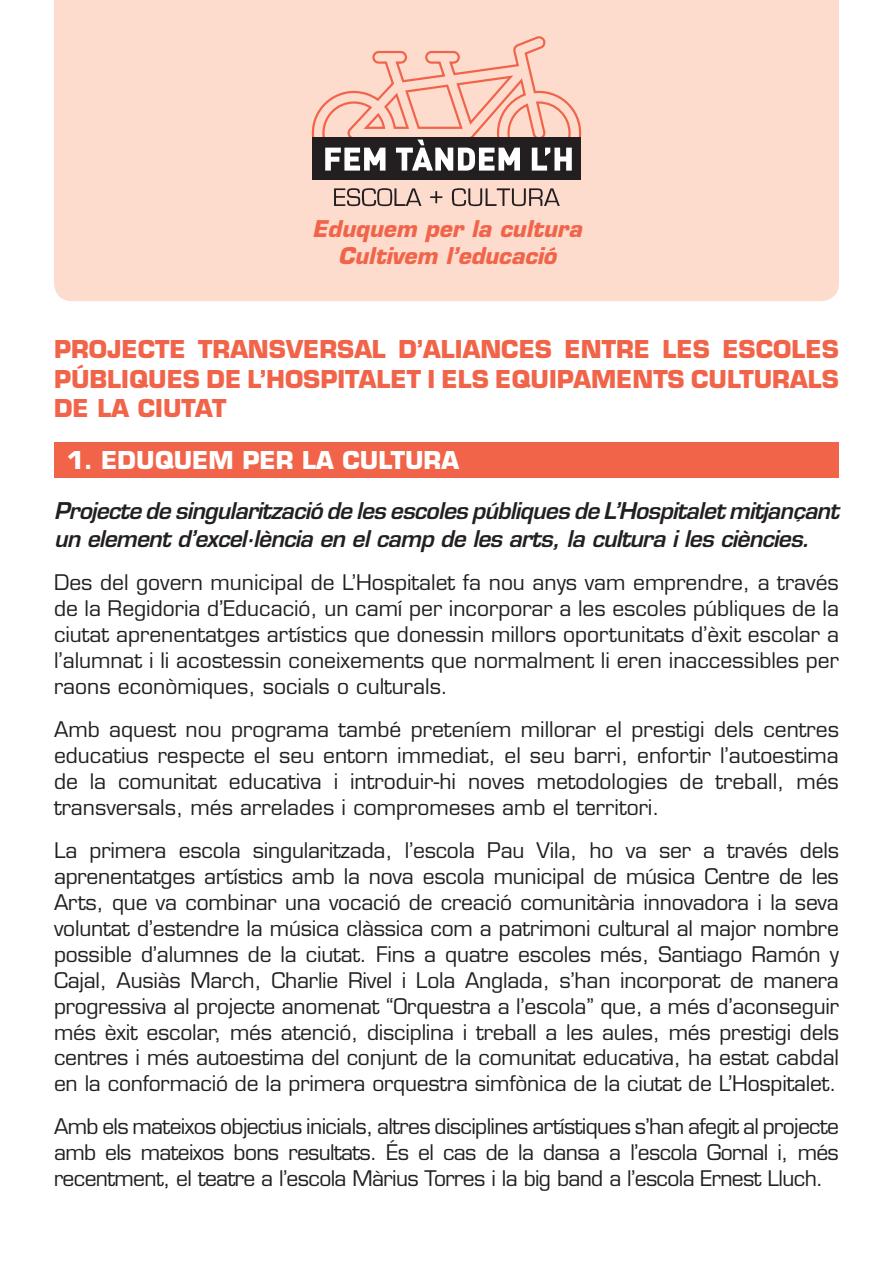
<style>
.page{position:relative;width:893px;height:1263px;background:#fff}
.page>*{position:absolute;margin:0;border:0;box-sizing:border-box;transform-origin:0 0}
.t1{font:700 24px/29.5px "Eurostile LT Std";color:#f16449;text-align:justify}
.t2{font:700 24px "Eurostile LT Std";color:#fff}
.t3{font:italic 600 22.5px/27.8px "Eurostile LT Std";letter-spacing:-.03em;color:#231f20}
.t4{font:italic 700 22.5px/27px "Eurostile LT Std";color:#f16449;text-align:center}
.t5{font:21px/26px "Eurostile LT Std";letter-spacing:-.005em;color:#231f20;text-align:justify}
</style>
<div class="page">
<div style="left:54px;top:442px;width:785px;height:36px;background:#f16449"></div>
<div style="left:54px;top:0;width:785px;height:301px;background:#fddcce"></div>
<div style="left:313px;top:137px;width:268px;height:43px;background:#231f20"></div>
<svg style="left:311px;top:35px;width:271px;height:141px"></svg>
<svg style="left:334px;top:188px;width:226px;height:18px;background:#c4aba0"></svg>
<p class="t4" style="left:312px;top:216px;width:271px">Eduquem per la cultura<br>Cultivem l’educació</p>
<p class="t1" style="left:54px;top:335px;width:786px">PROJECTE TRANSVERSAL D’ALIANCES ENTRE LES ESCOLES PÚBLIQUES DE L’HOSPITALET I ELS EQUIPAMENTS CULTURALS DE LA CIUTAT</p>
<p class="t2" style="left:67px;top:446px;width:394px">1. EDUQUEM PER LA CULTURA</p>
<p class="t3" style="left:54px;top:498px;width:786px">Projecte de singularització de les escoles públiques de L’Hospitalet mitjançant un element d’excel·lència en el camp de les arts, la cultura i les ciències.</p>
<p class="t5" style="left:54px;top:570px;width:786px">Des del govern municipal de L’Hospitalet fa nou anys vam emprendre, a través de la Regidoria d’Educació, un camí per incorporar a les escoles públiques de la ciutat aprenentatges artístics que donessin millors oportunitats d’èxit escolar a l’alumnat i li acostessin coneixements que normalment li eren inaccessibles per raons econòmiques, socials o culturals.</p>
<p class="t5" style="left:54px;top:716px;width:786px">Amb aquest nou programa també preteníem millorar el prestigi dels centres educatius respecte el seu entorn immediat, el seu barri, enfortir l’autoestima de la comunitat educativa i introduir-hi noves metodologies de treball, més transversals, més arrelades i compromeses amb el territori.</p>
<p class="t5" style="left:54px;top:837px;width:786px">La primera escola singularitzada, l’escola Pau Vila, ho va ser a través dels aprenentatges artístics amb la nova escola municipal de música Centre de les Arts, que va combinar una vocació de creació comunitària innovadora i la seva voluntat d’estendre la música clàssica com a patrimoni cultural al major nombre possible d’alumnes de la ciutat. Fins a quatre escoles més, Santiago Ramón y Cajal, Ausiàs March, Charlie Rivel i Lola Anglada, s’han incorporat de manera progressiva al projecte anomenat “Orquestra a l’escola” que, a més d’aconseguir més èxit escolar, més atenció, disciplina i treball a les aules, més prestigi dels centres i més autoestima del conjunt de la comunitat educativa, ha estat cabdal en la conformació de la primera orquestra simfònica de la ciutat de L’Hospitalet.</p>
<p class="t5" style="left:54px;top:1114px;width:787px">Amb els mateixos objectius inicials, altres disciplines artístiques s’han afegit al projecte amb els mateixos bons resultats. És el cas de la dansa a l’escola Gornal i, més recentment, el teatre a l’escola Màrius Torres i la big band a l’escola Ernest Lluch.</p>
</div>
